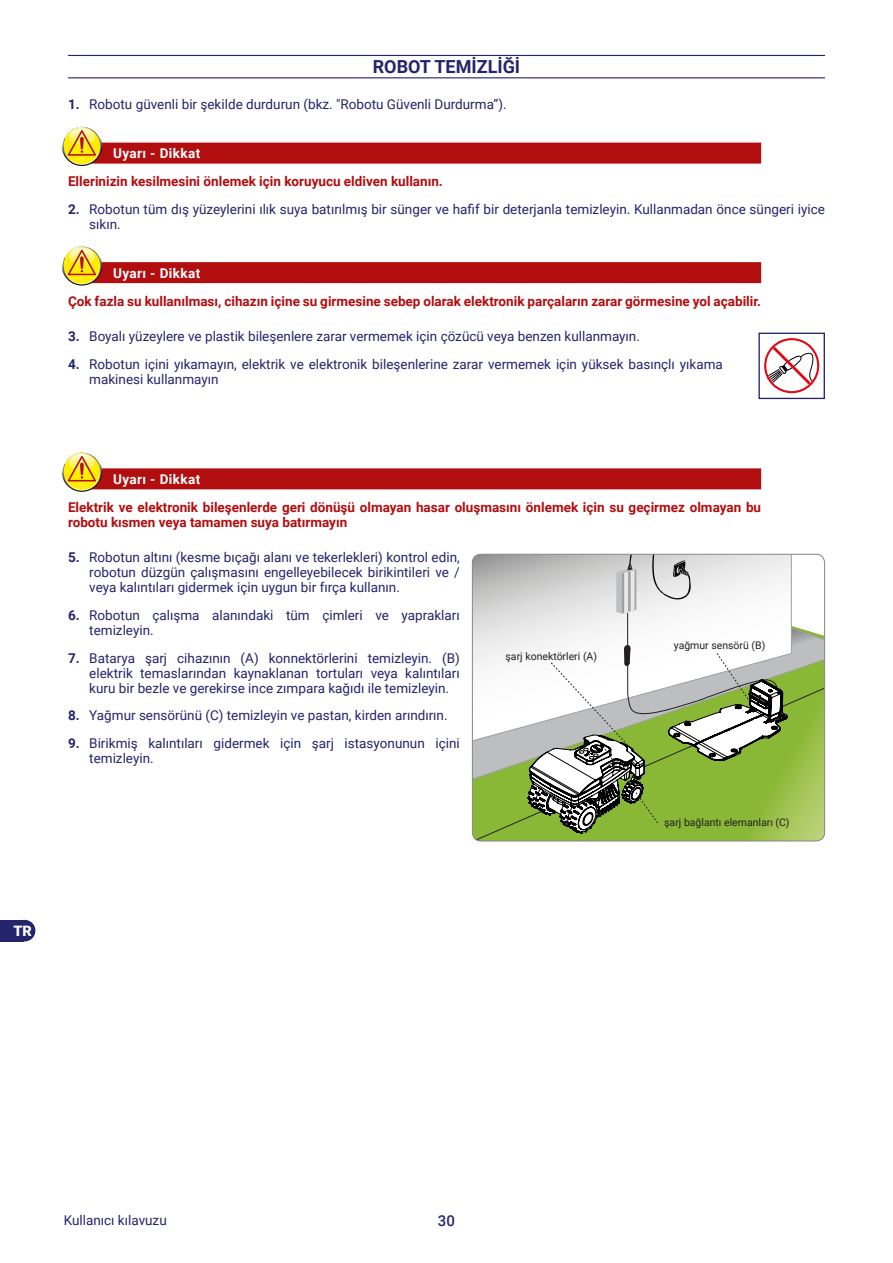
<style>
.page{position:relative;width:893px;height:1263px;background:#fff}
.page>*{position:absolute;margin:0;border:0;box-sizing:border-box;transform-origin:0 0}
.t1{font:700 18px "Roboto";color:#24246c}
.t2{font:500 15px "Roboto";color:#24246c}
.t3{font:900 14.4px "Roboto";color:#fff}
.t4{font:13.5px/15px "Roboto";color:#24246c}
.t5{font:700 13.5px/15px "Roboto";color:#b20e10}
.t6{font:700 13.5px "Roboto";letter-spacing:.03em;color:#fff}
.t7{font:10.5px "Roboto";color:#231f20}
.s1{font-weight:700}
</style>
<div class="page">
<div style="left:0;top:920px;width:24px;height:21px;background:#24246c"></div>
<div style="left:14px;top:920px;width:21px;height:21px;background:#24246c;border-radius:50%"></div>
<hr style="left:68px;top:55px;width:757px;height:1px;background:#24246c">
<hr style="left:68px;top:77px;width:757px;height:1px;background:#24246c">
<div style="left:72px;top:143px;width:689px;height:21px;background:#b20e10"></div>
<svg style="left:62px;top:126px;width:40px;height:40px"></svg>
<svg style="left:63px;top:127px;width:38px;height:38px"></svg>
<svg style="left:64px;top:128px;width:36px;height:36px"></svg>
<svg style="left:65px;top:127px;width:34px;height:29px"></svg>
<div style="left:72px;top:262px;width:689px;height:21px;background:#b20e10"></div>
<svg style="left:62px;top:245px;width:40px;height:41px"></svg>
<svg style="left:63px;top:246px;width:38px;height:38px"></svg>
<svg style="left:64px;top:247px;width:36px;height:37px"></svg>
<svg style="left:65px;top:246px;width:34px;height:29px"></svg>
<svg style="left:764px;top:338px;width:56px;height:56px"></svg>
<div style="left:758px;top:333px;width:67px;height:66px;border:1px solid #24246c"></div>
<div style="left:72px;top:468px;width:689px;height:21px;background:#b20e10"></div>
<svg style="left:62px;top:451px;width:40px;height:41px"></svg>
<svg style="left:63px;top:453px;width:38px;height:38px"></svg>
<svg style="left:64px;top:453px;width:36px;height:37px"></svg>
<svg style="left:65px;top:453px;width:34px;height:28px"></svg>
<svg style="left:472px;top:787px;width:353px;height:54px"></svg>
<svg style="left:474px;top:625px;width:349px;height:162px"></svg>
<svg style="left:472px;top:554px;width:319px;height:198px"></svg>
<svg style="left:528px;top:556px;width:260px;height:283px"></svg>
<div style="left:472px;top:554px;width:353px;height:287px;border:1px solid #878787;border-radius:9px"></div>
<h1 class="t1" style="left:373px;top:54px;width:149px">ROBOT TEMİZLİĞİ</h1>
<p class="t4" style="left:68px;top:96px;width:440px"><span class="s1">1.</span> Robotu güvenli bir şekilde durdurun (bkz. "Robotu Güvenli Durdurma”).</p>
<p class="t6" style="left:113px;top:144px;width:89px">Uyarı - Dikkat</p>
<p class="t5" style="left:68px;top:173px;width:376px">Ellerinizin kesilmesini önlemek için koruyucu eldiven kullanın.</p>
<p class="t4" style="left:89px;top:201px;width:737px;text-indent:-21px"><span class="s1">2.</span> Robotun tüm dış yüzeylerini ılık suya batırılmış bir sünger ve hafif bir deterjanla temizleyin. Kullanmadan önce süngeri iyice sıkın.</p>
<p class="t6" style="left:113px;top:264px;width:89px">Uyarı - Dikkat</p>
<p class="t5" style="left:68px;top:293px;width:695px">Çok fazla su kullanılması, cihazın içine su girmesine sebep olarak elektronik parçaların zarar görmesine yol açabilir.</p>
<p class="t4" style="left:68px;top:328px;width:573px"><span class="s1">3.</span> Boyalı yüzeylere ve plastik bileşenlere zarar vermemek için çözücü veya benzen kullanmayın.</p>
<p class="t4" style="left:89px;top:356px;width:635px;text-indent:-21px"><span class="s1">4.</span> Robotun içini yıkamayın, elektrik ve elektronik bileşenlerine zarar vermemek için yüksek basınçlı yıkama makinesi kullanmayın</p>
<p class="t6" style="left:113px;top:470px;width:89px">Uyarı - Dikkat</p>
<p class="t5" style="left:68px;top:499px;width:695px">Elektrik ve elektronik bileşenlerde geri dönüşü olmayan hasar oluşmasını önlemek için su geçirmez olmayan bu robotu kısmen veya tamamen suya batırmayın</p>
<p class="t4" style="left:89px;top:549px;width:372px;text-align:justify;text-indent:-21px"><span class="s1">5.</span> Robotun altını (kesme bıçağı alanı ve tekerlekleri) kontrol edin, robotun düzgün çalışmasını engelleyebilecek birikintileri ve / veya kalıntıları gidermek için uygun bir fırça kullanın.</p>
<p class="t4" style="left:89px;top:607px;width:372px;text-indent:-21px"><span class="s1">6.</span> Robotun çalışma alanındaki tüm çimleri ve yaprakları temizleyin.</p>
<p class="t4" style="left:89px;top:650px;width:372px;text-align:justify;text-indent:-21px"><span class="s1">7.</span> Batarya şarj cihazının (A) konnektörlerini temizleyin. (B) elektrik temaslarından kaynaklanan tortuları veya kalıntıları kuru bir bezle ve gerekirse ince zımpara kağıdı ile temizleyin.</p>
<p class="t4" style="left:68px;top:707px;width:381px"><span class="s1">8.</span> Yağmur sensörünü (C) temizleyin ve pastan, kirden arındırın.</p>
<p class="t4" style="left:89px;top:735px;width:372px;text-indent:-21px"><span class="s1">9.</span> Birikmiş kalıntıları gidermek için şarj istasyonunun içini temizleyin.</p>
<p class="t7" style="left:674px;top:638px;width:93px">yağmur sensörü (B)</p>
<p class="t7" style="left:506px;top:648px;width:93px">şarj konektörleri (A)</p>
<p class="t7" style="left:664px;top:814px;width:127px">şarj bağlantı elemanları (C)</p>
<p class="t3" style="left:13px;top:921px;width:20px">TR</p>
<p class="t4" style="left:64px;top:1212px;width:104px">Kullanıcı kılavuzu</p>
<p class="t2" style="left:438px;top:1210px;width:19px">30</p>
</div>
